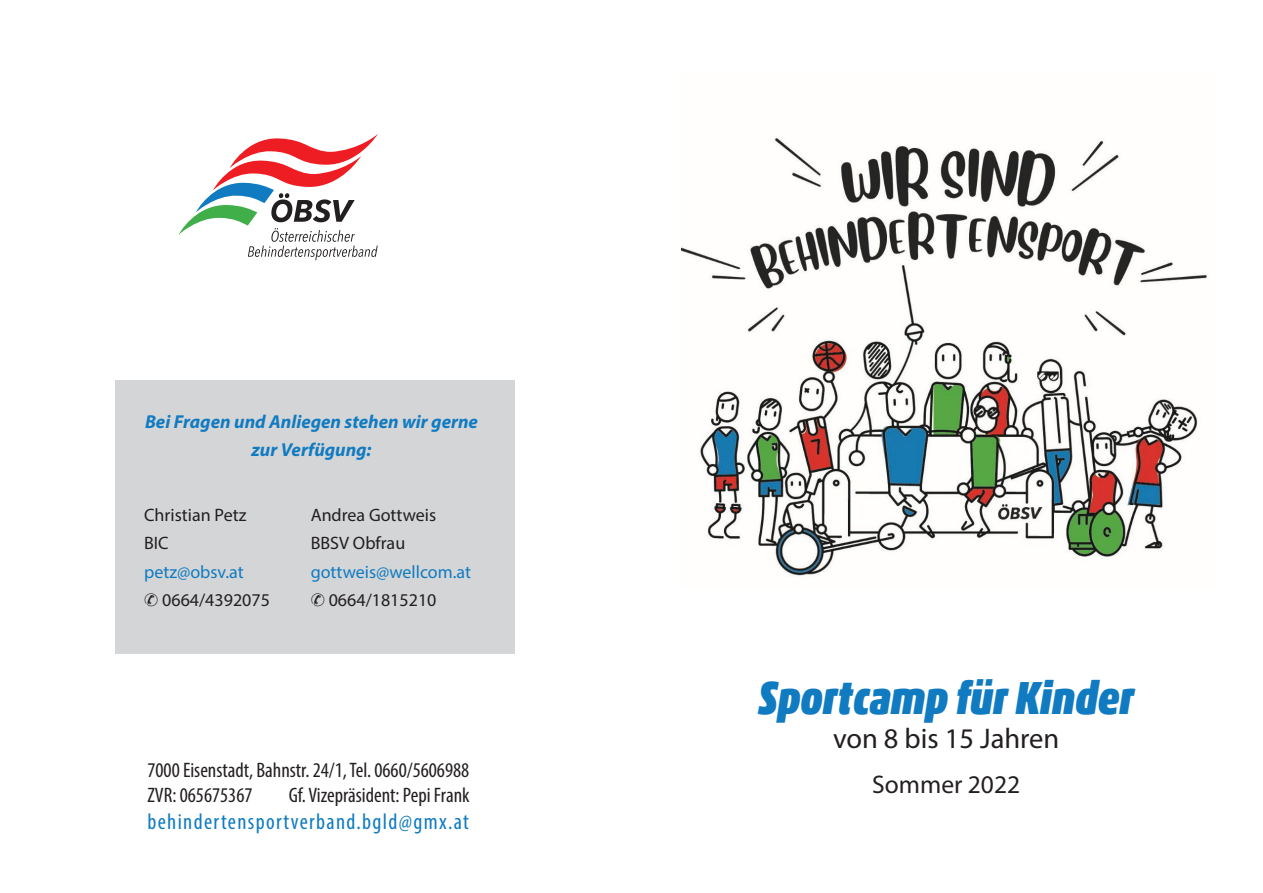
<style>
.page{position:relative;width:1263px;height:893px;background:#fff}
.page>*{position:absolute;margin:0;border:0;box-sizing:border-box;transform-origin:0 0}
.t1{font:italic 900 condensed 46.5px "Akko W04";color:#107bc1}
.t2{font:28.5px "Myriad Pro";color:#231f20}
.t3{font:25.5px "Myriad Pro";color:#231f20}
.t4{font:condensed 22.5px "Myriad Pro";letter-spacing:.06em;color:#107bc1}
.t5{font:condensed 21px/25.2px "Myriad Pro";color:#231f20}
.t6{font:italic 700 18.75px/28.5px "Myriad Pro";color:#107bc1;text-align:center}
.t7{font:18px "Myriad Pro";color:#231f20}
.t8{font:18px "Myriad Pro";color:#107bc1}
</style>
<div class="page">
<div style="left:116px;top:380px;width:398px;height:273px;background:#d4d5d7"></div>
<img style="left:681px;top:138px;width:526px;height:439px">
<svg style="left:179px;top:134px;width:199px;height:126px"></svg>
<p class="t6" style="left:145px;top:407px;width:334px">Bei Fragen und Anliegen stehen wir gerne zur Verfügung:</p>
<p class="t7" style="left:144px;top:504px;width:104px">Christian Petz</p>
<p class="t7" style="left:311px;top:504px;width:127px">Andrea Gottweis</p>
<p class="t7" style="left:144px;top:532px;width:26px">BIC</p>
<p class="t7" style="left:311px;top:532px;width:96px">BBSV Obfrau</p>
<p class="t8" style="left:144px;top:561px;width:101px">petz@obsv.at</p>
<p class="t8" style="left:311px;top:561px;width:162px">gottweis@wellcom.at</p>
<p class="t7" style="left:144px;top:589px;width:127px">✆ 0664/4392075</p>
<p class="t7" style="left:311px;top:589px;width:127px">✆ 0664/1815210</p>
<p class="t5" style="left:147px;top:757px;width:323px">7000 Eisenstadt, Bahnstr. 24/1, Tel. 0660/5606988<br>ZVR: 065675367</p>
<p class="t5" style="left:289px;top:782px;width:182px">Gf. Vizepräsident: Pepi Frank</p>
<p class="t4" style="left:147px;top:808px;width:323px">behindertensportverband.bgld@gmx.at</p>
<h1 class="t1" style="left:759px;top:669px;width:376px">Sportcamp für Kinder</h1>
<h2 class="t2" style="left:833px;top:721px;width:228px">von 8 bis 15 Jahren</h2>
<p class="t3" style="left:872px;top:769px;width:150px">Sommer 2022</p>
</div>
